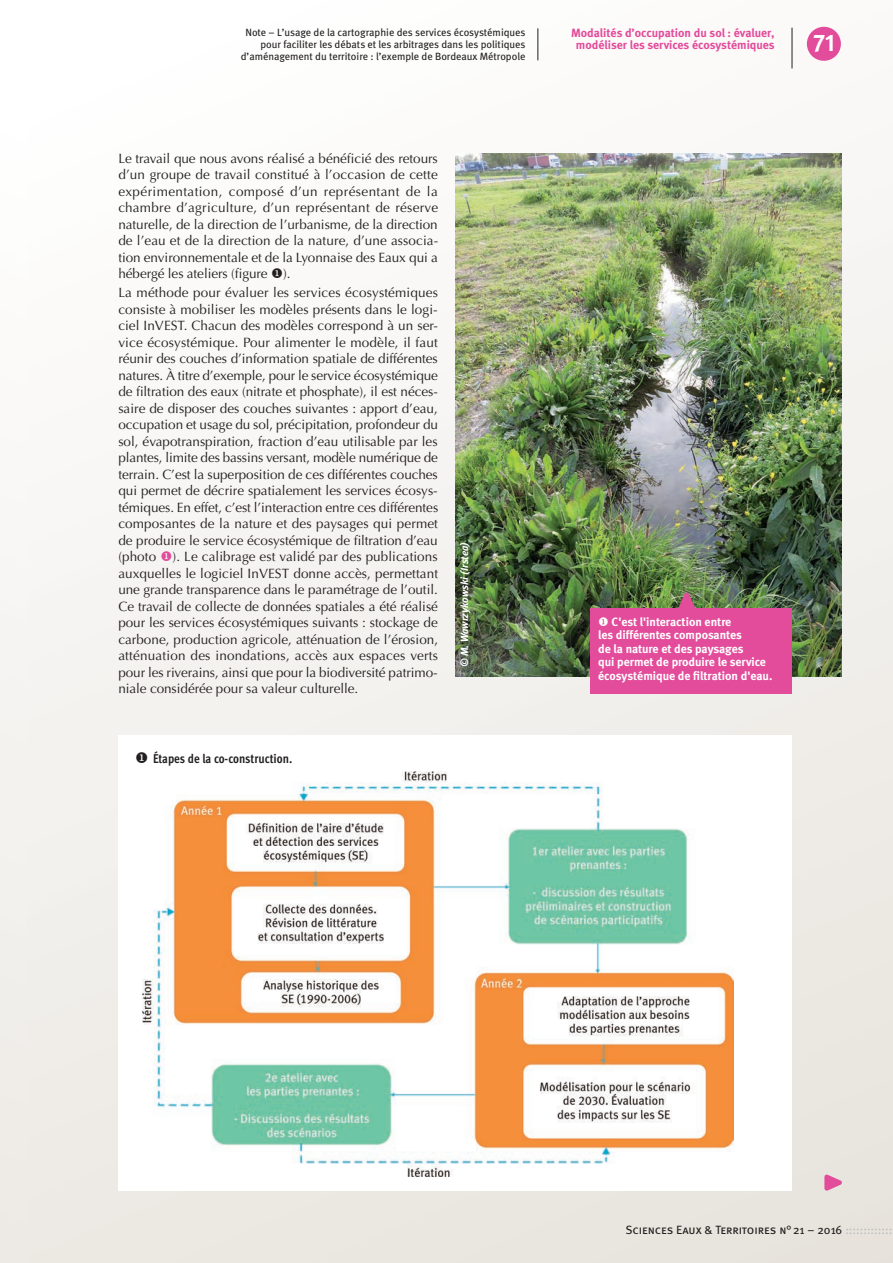
<style>
.page{position:relative;width:893px;height:1263px;background:#fff}
.page>*{position:absolute;margin:0;border:0;box-sizing:border-box;transform-origin:0 0}
.t1{font:24px "Meta Bold Caps Expert";color:#fff}
.t2{font:13.5px/16.5px "Optima";letter-spacing:-.005em;color:#231f20;text-align:justify}
.t3{font:700 12.75px "Meta Cond OT";letter-spacing:-.005em;color:#231f20}
.t4{font:12px/13.5px "Meta Bold LF";color:#fff}
.t5{font:700 12px/12px "Meta";color:#e34b9b;text-align:center}
.t6{font:12px "Meta Book Caps";letter-spacing:-.005em;color:#231f20}
.t7{font:10.5px/12px "Meta Book LF";color:#231f20;text-align:right}
.t8{font:italic 10.5px "Meta Bold LF";letter-spacing:-.005em;color:#fff}
.s1{color:#e34b9b}
.s2{color:#bcbdc0}
</style>
<div class="page">
<div style="left:0;top:0;width:893px;height:1263px;background:linear-gradient(to bottom,#fefefe,#e9e6df)"></div>
<img style="left:455px;top:153px;width:387px;height:523px">
<div style="left:0;top:0;width:27px;height:1263px;background:linear-gradient(to bottom,#fff,#edeae4)"></div>
<hr style="left:537px;top:28px;width:1px;height:32px;background:#231f20">
<div style="left:118px;top:736px;width:674px;height:455px;background:#fff"></div>
<svg style="left:821px;top:1170px;width:30px;height:24px"></svg>
<img style="left:142px;top:772px;width:592px;height:405px">
<div style="left:590px;top:608px;width:202px;height:85px;background:#e34b9b"></div>
<svg style="left:674px;top:584px;width:24px;height:24px"></svg>
<div style="left:807px;top:27px;width:34px;height:34px;background:#e34b9b;border-radius:50%"></div>
<hr style="left:792px;top:28px;width:1px;height:40px;background:#231f20">
<p class="t7" style="left:241px;top:26px;width:286px">Note – L’usage de la cartographie des services écosystémiques pour faciliter les débats et les arbitrages dans les politiques d’aménagement du territoire : l’exemple de Bordeaux Métropole</p>
<p class="t2" style="left:118px;top:150px;width:321px">Le travail que nous avons réalisé a bénéficié des retours d’un groupe de travail constitué à l’occasion de cette expérimentation, composé d’un représentant de la chambre d’agriculture, d’un représentant de réserve naturelle, de la direction de l’urbanisme, de la direction de l’eau et de la direction de la nature, d’une associa&shy;tion environnementale et de la Lyonnaise des Eaux qui a hébergé les ateliers (figure ◆).</p>
<p class="t2" style="left:118px;top:284px;width:321px">La méthode pour évaluer les services écosystémiques consiste à mobiliser les modèles présents dans le logi&shy;ciel InVEST. Chacun des modèles correspond à un ser&shy;vice écosystémique. Pour alimenter le modèle, il faut réunir des couches d’information spatiale de différentes natures. À titre d’exemple, pour le service écosystémique de filtration des eaux (nitrate et phosphate), il est néces&shy;saire de disposer des couches suivantes : apport d’eau, occupation et usage du sol, précipitation, profondeur du sol, évapotranspiration, fraction d’eau utilisable par les plantes, limite des bassins versant, modèle numérique de terrain. C’est la superposition de ces différentes couches qui permet de décrire spatialement les services écosys&shy;témiques. En effet, c’est l’interaction entre ces différentes composantes de la nature et des paysages qui permet de produire le service écosystémique de filtration d’eau (photo <span class="s1">◆</span>). Le calibrage est validé par des publications auxquelles le logiciel InVEST donne accès, permettant une grande transparence dans le paramétrage de l’outil.<br>Ce travail de collecte de données spatiales a été réalisé pour les services écosystémiques suivants : stockage de carbone, production agricole, atténuation de l’érosion, atténuation des inondations, accès aux espaces verts pour les riverains, ainsi que pour la biodiversité patrimo&shy;niale considérée pour sa valeur culturelle.</p>
<p class="t3" style="left:135px;top:750px;width:159px">◆ Étapes de la co-construction.</p>
<p class="t8" style="left:458px;top:667px;width:128px;rotate:-90deg">© M. Wawrzykowski (Irstea)</p>
<p class="t5" style="left:571px;top:27px;width:205px">Modalités d’occupation du sol : évaluer, modéliser les services écosystémiques</p>
<h1 class="t1" style="left:813px;top:28px;width:23px">71</h1>
<p class="t4" style="left:598px;top:615px;width:176px">◆ C'est l'interaction entre<br>les différentes composantes<br>de la nature et des paysages<br>qui permet de produire le service écosystémique de filtration d'eau.</p>
<p class="t6" style="left:625px;top:1223px;width:268px">Sciences Eaux &amp; Territoires n°21 – 2016 <span class="s2">:::::::::::::</span></p>
</div>
